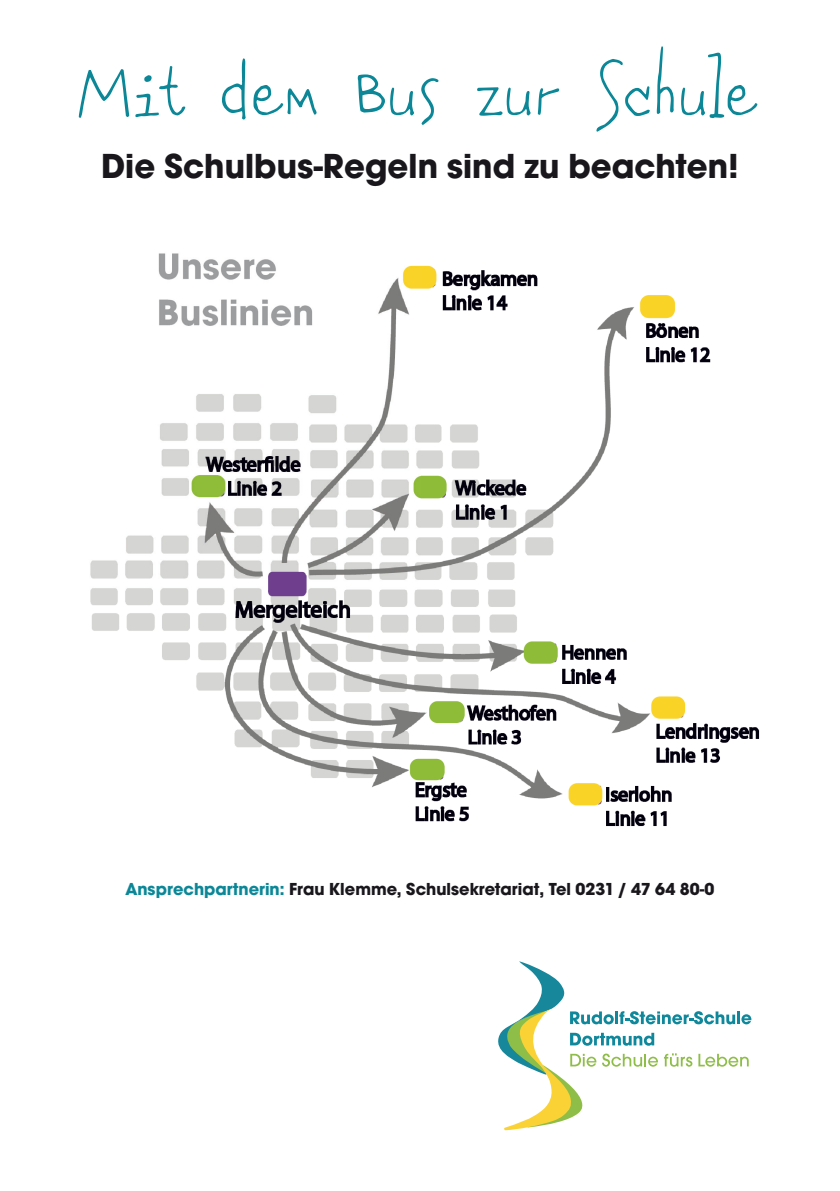
<style>
.page{position:relative;width:840px;height:1191px;background:#fff}
.page>*{position:absolute;margin:0;border:0;box-sizing:border-box;transform-origin:0 0}
.t1{font:70px "Good Kitty";color:#0b8797}
.t2{font:700 36px "Avignon";color:#1a171c}
.t3{font:700 18px "Avignon";color:#1a171c}
.s1{color:#0b8797}
</style>
<div class="page">
<svg style="left:498px;top:961px;width:253px;height:169px"></svg>
<img style="left:90px;top:253px;width:670px;height:573px">
<h1 class="t1" style="left:78px;top:43px;width:684px">Mit dem Bus zur Schule</h1>
<h2 class="t2" style="left:101px;top:144px;width:638px">Die Schulbus-Regeln sind zu beachten!</h2>
<p class="t3" style="left:125px;top:878px;width:590px"><span class="s1">Ansprechpartnerin:</span> Frau Klemme, Schulsekretariat, Tel 0231 / 47 64 80-0</p>
</div>
